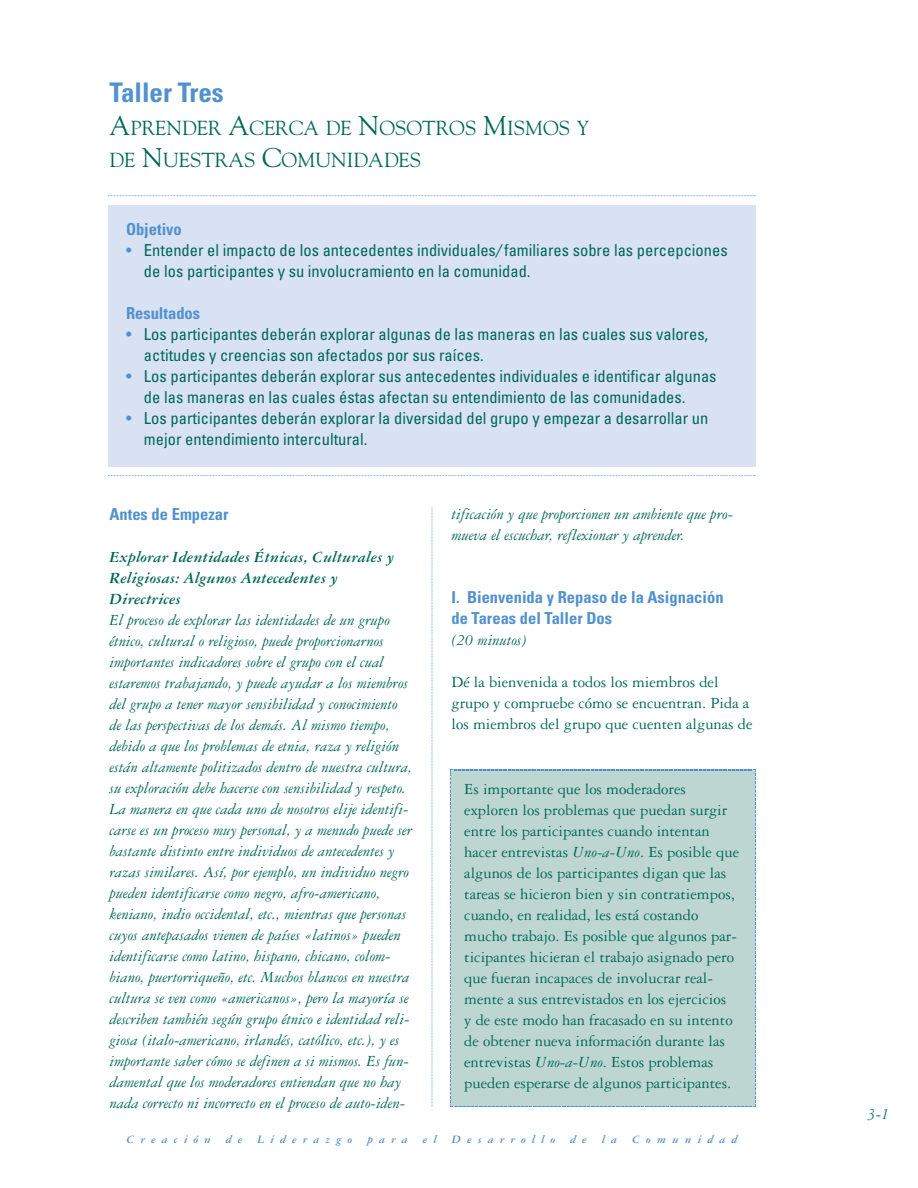
<style>
.page{position:relative;width:918px;height:1188px;background:#fff}
.page>*{position:absolute;margin:0;border:0;box-sizing:border-box;transform-origin:0 0}
.t1{font:700 condensed 27px "Univers";color:#5191cd}
.t2{font:20.25px/32.4px "Goudy";color:#006857}
.t3{font:italic 16.5px/21px "Garamond Three";color:#006857}
.t4{font:16.5px/21px "Garamond Three";color:#006857}
.t5{font:condensed 16.5px/21px "Univers";color:#006857}
.t6{font:700 condensed 16.5px/21px "Univers";color:#5191cd}
.t7{font:italic 700 16.5px/21px "Garamond Three";color:#006857}
.t8{font:italic 700 12px "Garamond Three";letter-spacing:.5em;color:#5191cd}
.s1{font-size:27px}
.s2{color:#5191cd}
.s3{font-style:italic}
</style>
<div class="page">
<svg style="left:432px;top:507px;width:1px;height:600px"></svg>
<div style="left:450px;top:770px;width:306px;height:337px;background:#bed6d1"></div>
<svg style="left:450px;top:769px;width:306px;height:4px"></svg>
<img style="left:755px;top:773px;width:1px;height:330px">
<svg style="left:450px;top:1103px;width:306px;height:4px"></svg>
<img style="left:450px;top:772px;width:1px;height:331px">
<svg style="left:108px;top:195px;width:648px;height:1px"></svg>
<svg style="left:108px;top:475px;width:648px;height:1px"></svg>
<div style="left:108px;top:205px;width:648px;height:262px;background:#d8e2f3"></div>
<h1 class="t1" style="left:110px;top:82px;width:116px">Taller Tres</h1>
<p class="t2" style="left:109px;top:113px;width:481px"><span class="s1">A</span>PRENDER <span class="s1">A</span>CERCA DE <span class="s1">N</span>OSOTROS <span class="s1">M</span>ISMOS Y<br>DE <span class="s1">N</span>UESTRAS <span class="s1">C</span>OMUNIDADES</p>
<p class="t6" style="left:126px;top:220px;width:57px">Objetivo</p>
<p class="t5" style="left:144px;top:241px;width:585px;text-indent:-18px"><span class="s2">•</span> Entender el impacto de los antecedentes individuales<span class="s3">/</span> familiares sobre las percepciones de los participantes y su involucramiento en la comunidad.</p>
<p class="t6" style="left:126px;top:304px;width:76px">Resultados</p>
<p class="t5" style="left:144px;top:325px;width:566px;text-indent:-18px"><span class="s2">•</span> Los participantes deberán explorar algunas de las maneras en las cuales sus valores, actitudes y creencias son afectados por sus raíces.</p>
<p class="t5" style="left:144px;top:367px;width:574px;text-indent:-18px"><span class="s2">•</span> Los participantes deberán explorar sus antecedentes individuales e identificar algunas de las maneras en las cuales éstas afectan su entendimiento de las comunidades.</p>
<p class="t5" style="left:144px;top:409px;width:566px;text-indent:-18px"><span class="s2">•</span> Los participantes deberán explorar la diversidad del grupo y empezar a desarrollar un mejor entendimiento intercultural.</p>
<p class="t6" style="left:109px;top:506px;width:121px">Antes de Empezar</p>
<p class="t7" style="left:109px;top:548px;width:286px">Explorar Identidades Étnicas, Culturales y<br>Religiosas: Algunos Antecedentes y<br>Directrices</p>
<p class="t3" style="left:109px;top:611px;width:304px">El proceso de explorar las identidades de un grupo étnico, cultural o religioso, puede proporcionarnos importantes indicadores sobre el grupo con el cual estaremos trabajando, y puede ayudar a los miembros del grupo a tener mayor sensibilidad y conocimiento de las perspectivas de los demás. Al mismo tiempo, debido a que los problemas de etnia, raza y religión están altamente politizados dentro de nuestra cultura, su exploración debe hacerse con sensibilidad y respeto.<br>La manera en que cada uno de nosotros elije identifi&shy;carse es un proceso muy personal, y a menudo puede ser bastante distinto entre individuos de antecedentes y razas similares. Así, por ejemplo, un individuo negro pueden identificarse como negro, afro-americano, keniano, indio occidental, etc., mientras que personas cuyos antepasados vienen de países «latinos» pueden identificarse como latino, hispano, chicano, colom&shy;biano, puertorriqueño, etc. Muchos blancos en nuestra cultura se ven como «americanos», pero la mayoría se describen también según grupo étnico e identidad reli&shy;giosa (italo-americano, irlandés, católico, etc.), y es importante saber cómo se definen a si mismos. Es fun&shy;damental que los moderadores entiendan que no hay nada correcto ni incorrecto en el proceso de auto-iden-</p>
<p class="t3" style="left:451px;top:505px;width:283px">tificación y que proporcionen un ambiente que pro&shy;mueva el escuchar, reflexionar y aprender.</p>
<p class="t6" style="left:451px;top:589px;width:274px">I. Bienvenida y Repaso de la Asignación de Tareas del Taller Dos</p>
<p class="t3" style="left:451px;top:631px;width:77px">(20 minutos)</p>
<p class="t4" style="left:451px;top:673px;width:303px">Dé la bienvenida a todos los miembros del grupo y compruebe cómo se encuentran. Pida a los miembros del grupo que cuenten algunas de</p>
<p class="t4" style="left:464px;top:780px;width:276px">Es importante que los moderadores exploren los problemas que puedan surgir entre los participantes cuando intentan hacer entrevistas <span class="s3">Uno-a-Uno</span>. Es posible que algunos de los participantes digan que las tareas se hicieron bien y sin contratiempos, cuando, en realidad, les está costando mucho trabajo. Es posible que algunos par&shy;ticipantes hicieran el trabajo asignado pero que fueran incapaces de involucrar real&shy;mente a sus entrevistados en los ejercicios<br>y de este modo han fracasado en su intento de obtener nueva información durante las entrevistas <span class="s3">Uno-a-Uno</span>. Estos problemas pueden esperarse de algunos participantes.</p>
<p class="t8" style="left:126px;top:1135px;width:613px">Creación de Liderazgo para el Desarrollo de la Comunidad</p>
<p class="t3" style="left:868px;top:1105px;width:23px">3-1</p>
</div>
